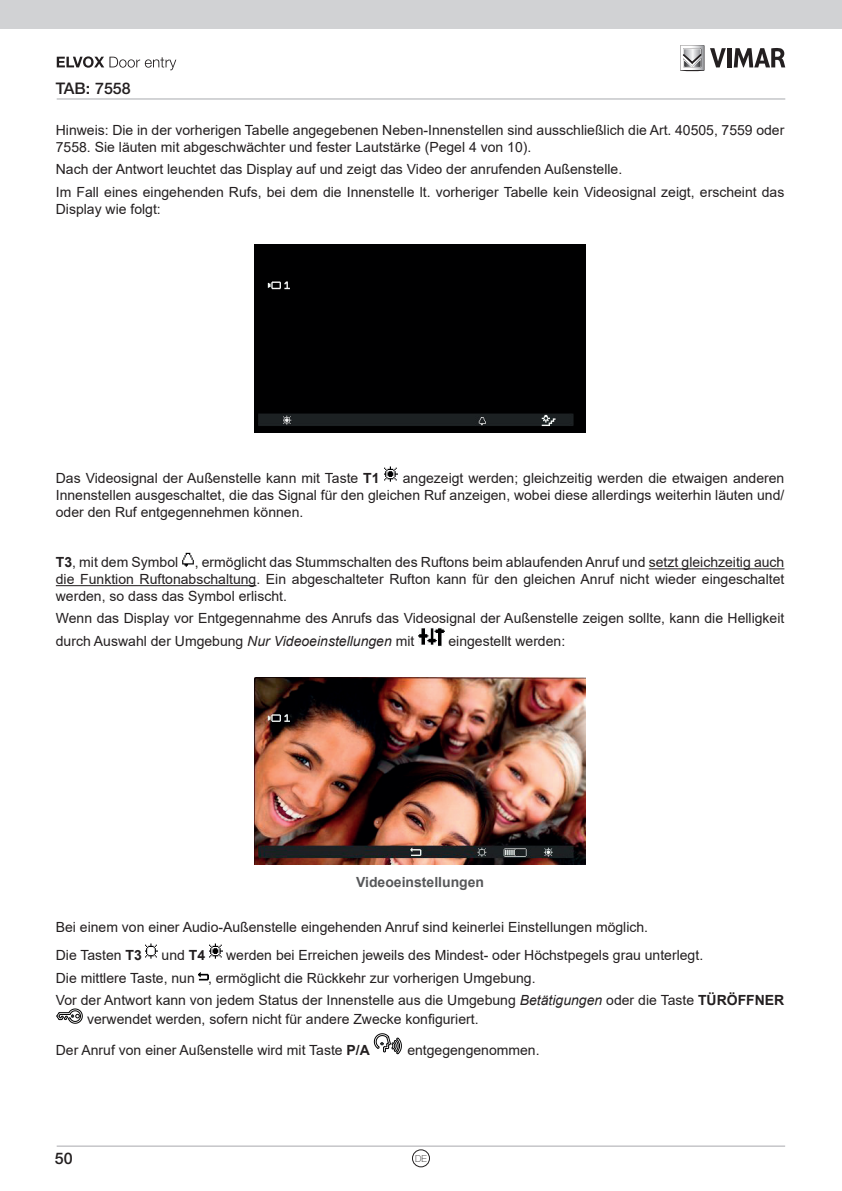
<style>
.page{position:relative;width:842px;height:1191px;background:#fff}
.page>*{position:absolute;margin:0;border:0;box-sizing:border-box;transform-origin:0 0}
.t1{font:500 16px "Helvetica Neue LT Std";color:#231f20}
.t2{font:14px/16.8px "Arial";color:#231f20}
.t3{font:700 14px "Arial";color:#57585a}
.t4{font:100 9.6px "Helvetica Neue LT Std";color:#231f20}
.s1{font-weight:700}
.s2{font-style:italic}
</style>
<div class="page">
<hr style="left:57px;top:1145px;width:728px;height:1px;background:#a8a9ad">
<div style="left:0;top:0;width:842px;height:28px;background:#d1d2d4"></div>
<svg style="left:680px;top:45px;width:24px;height:27px"></svg>
<svg style="left:710px;top:48px;width:16px;height:19px"></svg>
<hr style="left:727px;top:48px;width:4px;height:19px;background:#231f20">
<svg style="left:734px;top:48px;width:51px;height:19px"></svg>
<hr style="left:57px;top:98px;width:728px;height:1px;background:#a8a9ad">
<svg style="left:57px;top:56px;width:119px;height:14px"></svg>
<div style="left:412px;top:1149px;width:18px;height:18px;border:1px solid #231f20;border-radius:50%"></div>
<hr style="left:649px;top:568px;width:135px;height:1px;background:#231f20">
<hr style="left:56px;top:585px;width:200px;height:1px;background:#231f20">
<div style="left:254px;top:244px;width:332px;height:188px;background:#000001"></div>
<img style="left:385px;top:466px;width:13px;height:16px">
<img style="left:182px;top:552px;width:12px;height:15px">
<img style="left:418px;top:628px;width:27px;height:18px">
<img style="left:255px;top:677px;width:330px;height:187px">
<img style="left:146px;top:943px;width:12px;height:16px">
<img style="left:209px;top:943px;width:13px;height:16px">
<img style="left:199px;top:972px;width:9px;height:9px">
<svg style="left:57px;top:1008px;width:26px;height:15px"></svg>
<svg style="left:374px;top:1033px;width:28px;height:21px"></svg>
<p class="t1" style="left:56px;top:79px;width:76px">TAB: 7558</p>
<p class="t2" style="left:56px;top:122px;width:730px">Hinweis: Die in der vorherigen Tabelle angegebenen Neben-Innenstellen sind ausschließlich die Art. 40505, 7559 oder<br>7558. Sie läuten mit abgeschwächter und fester Lautstärke (Pegel 4 von 10).</p>
<p class="t2" style="left:56px;top:158px;width:730px;line-height:22.4px">Nach der Antwort leuchtet das Display auf und zeigt das Video der anrufenden Außenstelle.<br>Im Fall eines eingehenden Rufs, bei dem die Innenstelle lt. vorheriger Tabelle kein Videosignal zeigt, erscheint das</p>
<p class="t2" style="left:56px;top:200px;width:107px">Display wie folgt:</p>
<p class="t2" style="left:56px;top:469px;width:325px">Das Videosignal der Außenstelle kann mit Taste <span class="s1">T1</span></p>
<p class="t2" style="left:56px;top:469px;width:730px;text-align:justify;text-indent:347px">angezeigt werden; gleichzeitig werden die etwaigen anderen Innenstellen ausgeschaltet, die das Signal für den gleichen Ruf anzeigen, wobei diese allerdings weiterhin läuten und/ oder den Ruf entgegennehmen können.</p>
<p class="t2" style="left:56px;top:554px;width:730px;text-align:justify"><span class="s1">T3</span>, mit dem Symbol , ermöglicht das Stummschalten des Ruftons beim ablaufenden Anruf und setzt gleichzeitig auch die Funktion Ruftonabschaltung. Ein abgeschalteter Rufton kann für den gleichen Anruf nicht wieder eingeschaltet werden, so dass das Symbol erlischt.</p>
<p class="t2" style="left:56px;top:607px;width:730px;line-height:22.6px">Wenn das Display vor Entgegennahme des Anrufs das Videosignal der Außenstelle zeigen sollte, kann die Helligkeit durch Auswahl der Umgebung <span class="s2">Nur Videoeinstellungen</span> mit</p>
<p class="t2" style="left:448px;top:632px;width:118px">eingestellt werden:</p>
<p class="t3" style="left:356px;top:872px;width:130px">Videoeinstellungen</p>
<p class="t2" style="left:56px;top:912px;width:594px;line-height:28.2px">Bei einem von einer Audio-Außenstelle eingehenden Anruf sind keinerlei Einstellungen möglich.<br>Die Tasten <span class="s1">T3</span></p>
<p class="t2" style="left:56px;top:944px;width:730px;line-height:22.4px;text-indent:170px">werden bei Erreichen jeweils des Mindest- oder Höchstpegels grau unterlegt.<br>Die mittlere Taste, nun , ermöglicht die Rückkehr zur vorherigen Umgebung.<br>Vor der Antwort kann von jedem Status der Innenstelle aus die Umgebung <span class="s2">Betätigungen</span> oder die Taste <span class="s1">TÜRÖFFNER</span></p>
<p class="t2" style="left:56px;top:1004px;width:424px;line-height:30.6px;text-indent:31px">verwendet werden, sofern nicht für andere Zwecke konfiguriert.<br>Der Anruf von einer Außenstelle wird mit Taste <span class="s1">P/A</span></p>
<p class="t2" style="left:162px;top:946px;width:45px">und <span class="s1">T4</span></p>
<p class="t2" style="left:407px;top:1041px;width:134px">entgegengenommen.</p>
<p class="t1" style="left:55px;top:1148px;width:19px">50</p>
<p class="t4" style="left:415px;top:1153px;width:13px">DE</p>
</div>
